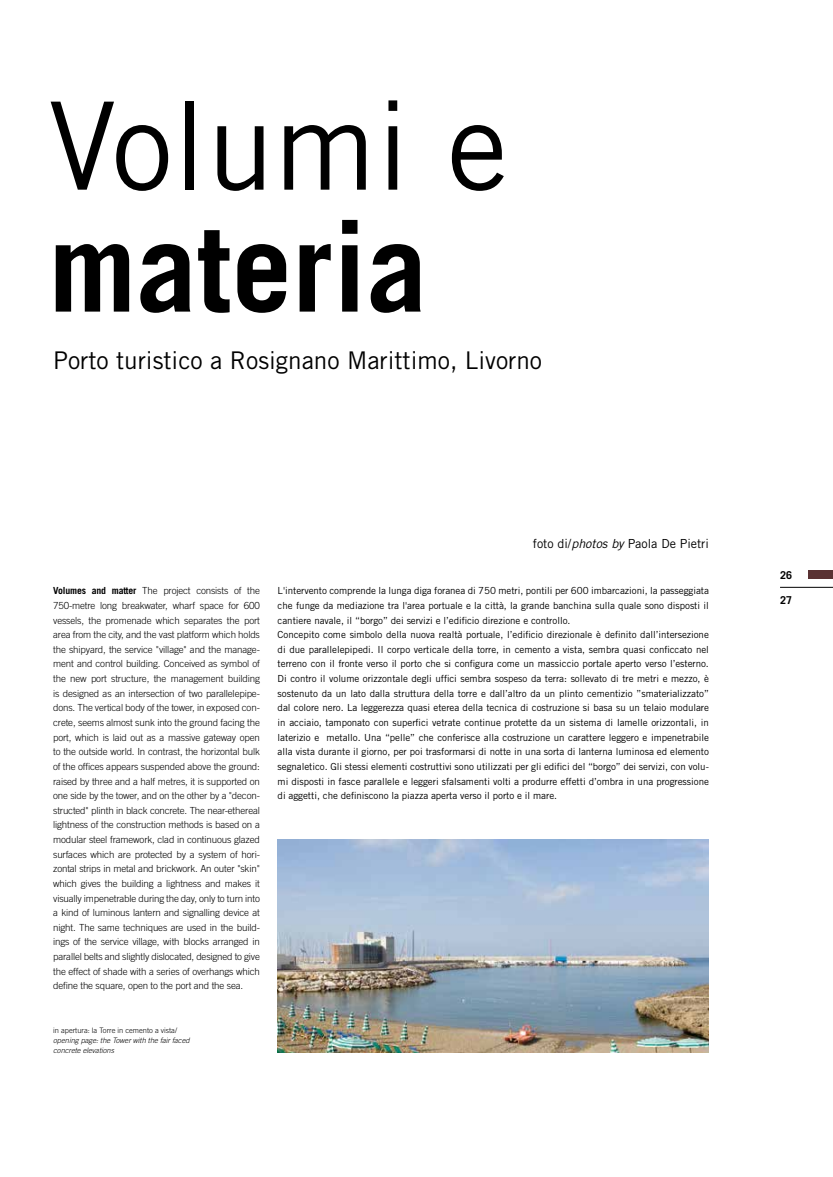
<style>
.page{position:relative;width:833px;height:1177px;background:#fff}
.page>*{position:absolute;margin:0;border:0;box-sizing:border-box;transform-origin:0 0}
.t1{font:121.88px "Trade Gothic LT Std";color:#000}
.t2{font:700 121.88px "Trade Gothic LT Std";color:#000}
.t3{font:24.38px "Trade Gothic LT Std";color:#000}
.t4{font:12.5px "Trade Gothic LT Std";color:#000}
.t5{font:700 10.88px "Trade Gothic LT Std";color:#000}
.t6{font:9.75px/14.6px "Trade Gothic LT Std";letter-spacing:-.005em;color:#000}
.t7{font:300 9.75px/14.6px "Trade Gothic LT Std";letter-spacing:-.015em;color:#000;text-align:justify}
.t8{font:italic 300 7.5px/10px "Trade Gothic LT Std";color:#000}
.t9{font:300 7.5px "Trade Gothic LT Std";color:#000}
.s1{font-weight:700}
.s2{font-style:italic}
</style>
<div class="page">
<div style="left:808px;top:571px;width:25px;height:8px;background:#5a3233"></div>
<hr style="left:780px;top:587px;width:53px;height:1px;background:#000">
<img style="left:278px;top:839px;width:431px;height:213px">
<h1 class="t1" style="left:48px;top:73px;width:461px">Volumi e</h1>
<h1 class="t2" style="left:48px;top:193px;width:381px">materia</h1>
<h2 class="t3" style="left:53px;top:345px;width:490px">Porto turistico a Rosignano Marittimo, Livorno</h2>
<p class="t7" style="left:53px;top:583px;width:208px"><span class="s1">Volumes and matter</span> The project consists of the 750-metre long breakwater, wharf space for 600 vessels, the promenade which separates the port area from the city, and the vast platform which holds the shipyard, the service "village" and the manage&shy;ment and control building. Conceived as symbol of the new port structure, the management building is designed as an intersection of two parallelepipe&shy;dons. The vertical body of the tower, in exposed con&shy;crete, seems almost sunk into the ground facing the port, which is laid out as a massive gateway open to the outside world. In contrast, the horizontal bulk of the offices appears suspended above the ground: raised by three and a half metres, it is supported on one side by the tower, and on the other by a "decon&shy;structed" plinth in black concrete. The near-ethereal lightness of the construction methods is based on a modular steel framework, clad in continuous glazed surfaces which are protected by a system of hori&shy;zontal strips in metal and brickwork. An outer "skin" which gives the building a lightness and makes it visually impenetrable during the day, only to turn into a kind of luminous lantern and signalling device at night. The same techniques are used in the build&shy;ings of the service village, with blocks arranged in parallel belts and slightly dislocated, designed to give the effect of shade with a series of overhangs which define the square, open to the port and the sea.</p>
<p class="t9" style="left:53px;top:1026px;width:125px">in apertura: la Torre in cemento a vista/</p>
<p class="t8" style="left:53px;top:1035px;width:138px">opening page: the Tower with the fair faced concrete elevations</p>
<p class="t4" style="left:533px;top:535px;width:178px">foto di/<span class="s2">photos by</span> Paola De Pietri</p>
<p class="t6" style="left:278px;top:583px;width:433px">L'intervento comprende la lunga diga foranea di 750 metri, pontili per 600 imbarcazioni, la passeggiata che funge da mediazione tra l'area portuale e la città, la grande banchina sulla quale sono disposti il cantiere navale, il “borgo” dei servizi e l’edificio direzione e controllo.<br>Concepito come simbolo della nuova realtà portuale, l’edificio direzionale è definito dall’intersezione di due parallelepipedi. Il corpo verticale della torre, in cemento a vista, sembra quasi conficcato nel terreno con il fronte verso il porto che si configura come un massiccio portale aperto verso l’esterno.<br>Di contro il volume orizzontale degli uffici sembra sospeso da terra: sollevato di tre metri e mezzo, è sostenuto da un lato dalla struttura della torre e dall’altro da un plinto cementizio ”smaterializzato” dal colore nero. La leggerezza quasi eterea della tecnica di costruzione si basa su un telaio modulare in acciaio, tamponato con superfici vetrate continue protette da un sistema di lamelle orizzontali, in laterizio e metallo. Una “pelle” che conferisce alla costruzione un carattere leggero e impenetrabile alla vista durante il giorno, per poi trasformarsi di notte in una sorta di lanterna luminosa ed elemento segnaletico. Gli stessi elementi costruttivi sono utilizzati per gli edifici del “borgo” dei servizi, con volu&shy;mi disposti in fasce parallele e leggeri sfalsamenti volti a produrre effetti d’ombra in una progressione di aggetti, che definiscono la piazza aperta verso il porto e il mare.</p>
<p class="t5" style="left:780px;top:568px;width:14px">26</p>
<p class="t5" style="left:780px;top:593px;width:14px">27</p>
</div>
